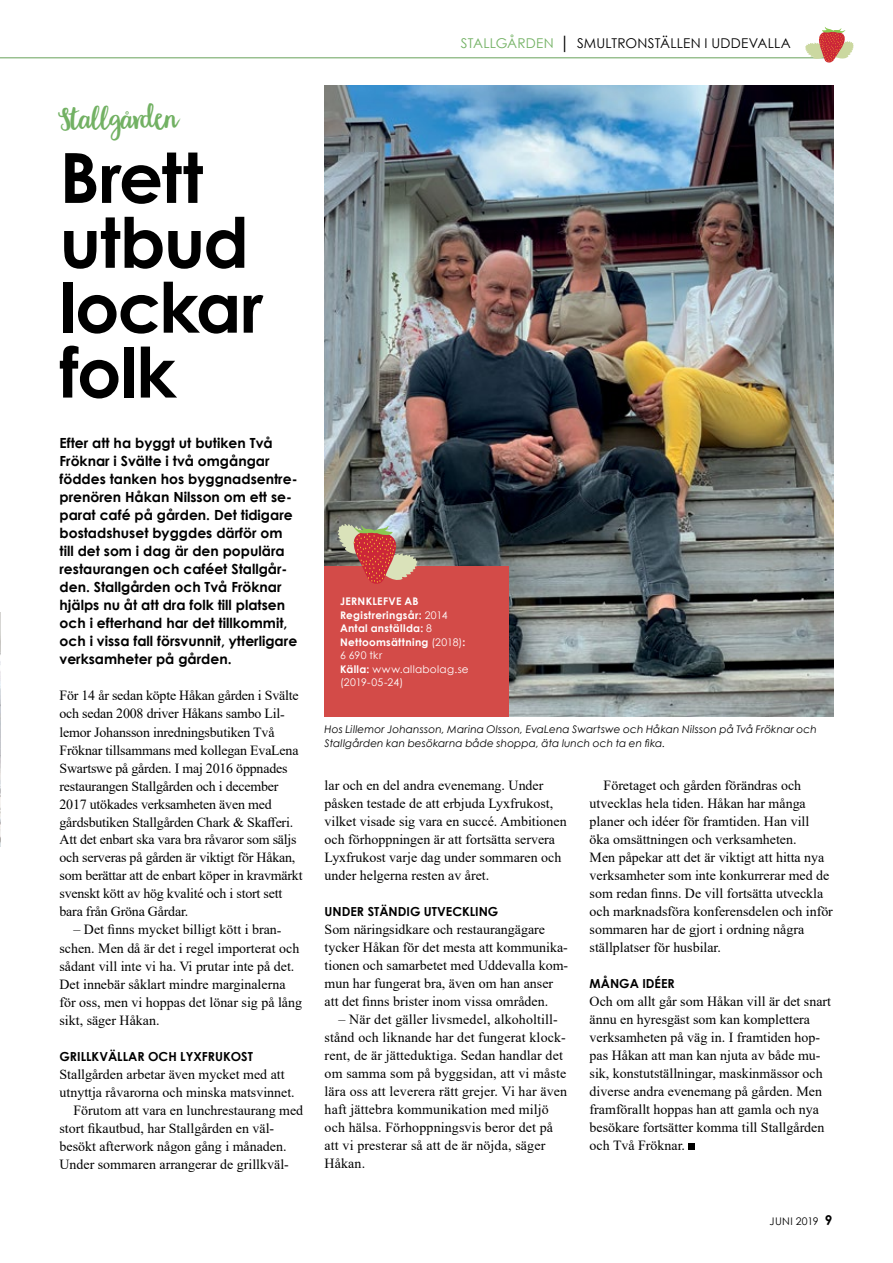
<style>
.page{position:relative;width:893px;height:1263px;background:#fff}
.page>*{position:absolute;margin:0;border:0;box-sizing:border-box;transform-origin:0 0}
.t1{font:700 69.3px/64.9px "Century Gothic";letter-spacing:-.02em;color:#000}
.t2{font:32.85px "Garden Grown";letter-spacing:-.015em;color:#72b163}
.t3{font:13.95px/18px "Times New Roman";color:#000}
.t4{font:700 13.95px/18px "Century Gothic";color:#000}
.t5{font:13.5px "Century Gothic";letter-spacing:.015em;color:#000}
.t6{font:700 12.45px "Century Gothic";color:#000}
.t7{font:italic 10.5px/13.5px "Century Gothic";letter-spacing:.01em;color:#000}
.t8{font:700 10.5px/13.5px "Century Gothic";letter-spacing:.03em;color:#fff}
.t9{font:10.5px "Century Gothic";letter-spacing:.03em;color:#000}
.s1{color:#72b163}
.s2{font-weight:700}
.s3{font-weight:400}
.s4{font-weight:700;font-size:13.5px}
</style>
<div class="page">
<hr style="left:0;top:58px;width:833px;height:1px;background:#68a25a">
<svg style="left:805px;top:27px;width:49px;height:36px"></svg>
<svg style="left:0;top:612px;width:1px;height:235px"></svg>
<img style="left:325px;top:85px;width:508px;height:632px">
<svg style="left:689px;top:1144px;width:6px;height:6px"></svg>
<div style="left:324px;top:566px;width:185px;height:150px;background:#d34b48"></div>
<svg style="left:338px;top:523px;width:79px;height:61px"></svg>
<h2 class="t2" style="left:61px;top:98px;width:119px">Stallgården</h2>
<h1 class="t1" style="left:60px;top:142px;width:205px">Brett utbud lockar folk</h1>
<p class="t4" style="left:60px;top:434px;width:240px">Efter att ha byggt ut butiken Två Fröknar i Svälte i två omgångar föddes tanken hos byggnadsentre&shy;prenören Håkan Nilsson om ett se&shy;parat café på gården. Det tidigare bostadshuset byggdes därför om till det som i dag är den populära restaurangen och caféet Stallgår&shy;den. Stallgården och Två Fröknar hjälps nu åt att dra folk till platsen och i efterhand har det tillkommit, och i vissa fall försvunnit, ytterligare verksamheter på gården.</p>
<p class="t3" style="left:60px;top:686px;width:244px">För 14 år sedan köpte Håkan gården i Svälte och sedan 2008 driver Håkans sambo Lil&shy;lemor Johansson inredningsbutiken Två Fröknar tillsammans med kollegan EvaLena Swartswe på gården. I maj 2016 öppnades restaurangen Stallgården och i december 2017 utökades verksamheten även med gårdsbutiken Stallgården Chark &amp; Skafferi.<br>Att det enbart ska vara bra råvaror som säljs och serveras på gården är viktigt för Håkan, som berättar att de enbart köper in kravmärkt svenskt kött av hög kvalité och i stort sett bara från Gröna Gårdar.</p>
<p class="t3" style="left:60px;top:920px;width:244px;text-indent:14px">– Det finns mycket billigt kött i bran&shy;schen. Men då är det i regel importerat och sådant vill inte vi ha. Vi prutar inte på det.<br>Det innebär såklart mindre marginalerna för oss, men vi hoppas det lönar sig på lång sikt, säger Håkan.</p>
<p class="t6" style="left:60px;top:1046px;width:195px">GRILLKVÄLLAR OCH LYXFRUKOST</p>
<p class="t3" style="left:60px;top:1064px;width:227px">Stallgården arbetar även mycket med att</p>
<p class="t3" style="left:60px;top:1082px;width:237px">utnyttja råvarorna och minska matsvinnet.</p>
<p class="t3" style="left:73px;top:1100px;width:231px">Förutom att vara en lunchrestaurang med</p>
<p class="t3" style="left:60px;top:1118px;width:216px">stort fikautbud, har Stallgården en väl-</p>
<p class="t3" style="left:60px;top:1136px;width:229px">besökt afterwork någon gång i månaden.</p>
<p class="t3" style="left:60px;top:1154px;width:231px">Under sommaren arrangerar de grillkväl-</p>
<p class="t5" style="left:461px;top:34px;width:331px"><span class="s1">STALLGÅRDEN</span> <span class="s2">│</span> SMULTRONSTÄLLEN I UDDEVALLA</p>
<p class="t8" style="left:340px;top:594px;width:130px">JERNKLEFVE AB<br>Registreringsår: <span class="s3">2014<br></span>Antal anställda: <span class="s3">8<br></span>Nettoomsättning <span class="s3">(2018)</span>:<br><span class="s3">6 690 tkr<br></span>Källa: <span class="s3">www.allabolag.se (2019-05-24)</span></p>
<p class="t7" style="left:325px;top:722px;width:494px">Hos Lillemor Johansson, Marina Olsson, EvaLena Swartswe och Håkan Nilsson på Två Fröknar och<br>Stallgården kan besökarna både shoppa, äta lunch och ta en fika.</p>
<p class="t3" style="left:325px;top:776px;width:244px">lar och en del andra evenemang. Under påsken testade de att erbjuda Lyxfrukost, vilket visade sig vara en succé. Ambitionen och förhoppningen är att fortsätta servera Lyxfrukost varje dag under sommaren och under helgerna resten av året.</p>
<p class="t6" style="left:325px;top:902px;width:175px">UNDER STÄNDIG UTVECKLING</p>
<p class="t3" style="left:325px;top:920px;width:245px">Som näringsidkare och restaurangägare tycker Håkan för det mesta att kommunika&shy;tionen och samarbetet med Uddevalla kom&shy;mun har fungerat bra, även om han anser att det finns brister inom vissa områden.</p>
<p class="t3" style="left:325px;top:1010px;width:244px;text-indent:14px">– När det gäller livsmedel, alkoholtill&shy;stånd och liknande har det fungerat klock&shy;rent, de är jätteduktiga. Sedan handlar det om samma som på byggsidan, att vi måste lära oss att leverera rätt grejer. Vi har även haft jättebra kommunikation med miljö och hälsa. Förhoppningsvis beror det på att vi presterar så att de är nöjda, säger Håkan.</p>
<p class="t3" style="left:590px;top:776px;width:245px;text-indent:14px">Företaget och gården förändras och utvecklas hela tiden. Håkan har många planer och idéer för framtiden. Han vill öka omsättningen och verksamheten.<br>Men påpekar att det är viktigt att hitta nya verksamheter som inte konkurrerar med de som redan finns. De vill fortsätta utveckla och marknadsföra konferensdelen och inför sommaren har de gjort i ordning några ställplatser för husbilar.</p>
<p class="t6" style="left:590px;top:974px;width:87px">MÅNGA IDÉER</p>
<p class="t3" style="left:590px;top:992px;width:243px">Och om allt går som Håkan vill är det snart ännu en hyresgäst som kan komplettera verksamheten på väg in. I framtiden hop&shy;pas Håkan att man kan njuta av både mu&shy;sik, konstutställningar, maskinmässor och diverse andra evenemang på gården. Men framförallt hoppas han att gamla och nya besökare fortsätter komma till Stallgården och Två Fröknar.</p>
<p class="t9" style="left:770px;top:1213px;width:64px">JUNI 2019 <span class="s4">9</span></p>
</div>
